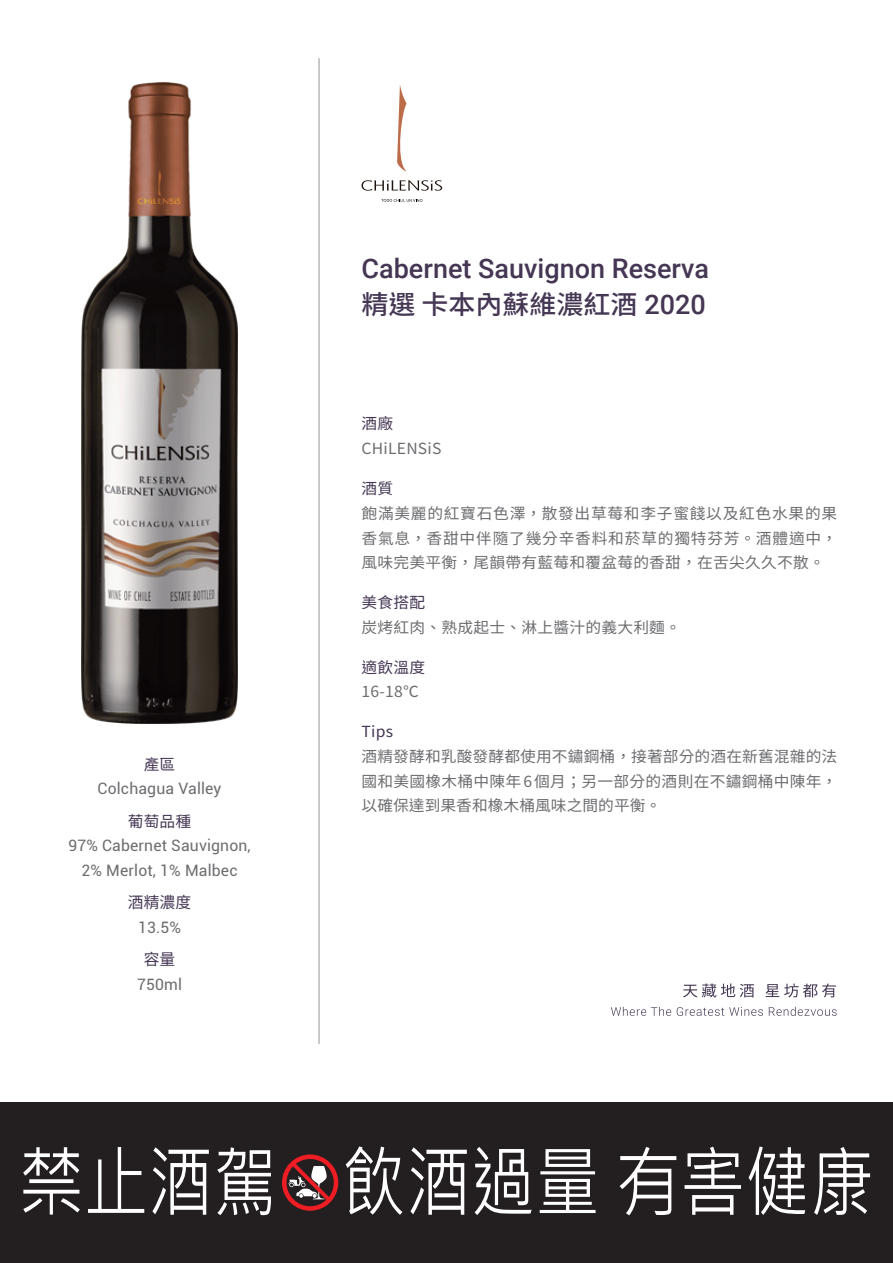
<style>
.page{position:relative;width:893px;height:1263px;background:#fff}
.page>*{position:absolute;margin:0;border:0;box-sizing:border-box;transform-origin:0 0}
.t1{font:77.4px "Microsoft Jheng Hei";color:#fff;scale:.83 1}
.t2{font:500 27px "Roboto";color:#453754}
.t3{font:500 26.25px "Noto Sans CJ Ktc";color:#453754}
.t4{font:15.75px/24.8px "Roboto";letter-spacing:.01em;color:#6c6d70;text-align:center}
.t5{font:15.75px "Noto Sans CJ Ktc";letter-spacing:.01em;color:#453754}
.t6{font:15.3px/24.8px "Noto Sans CJ Ktc";letter-spacing:.015em;color:#6c6d70;text-align:justify}
.t7{font:15.3px "Noto Sans CJ Ktc";letter-spacing:.015em;color:#453754}
.s1{font-family:"Roboto";font-size:27px}
</style>
<div class="page">
<hr style="left:319px;top:58px;width:1px;height:986px;background:#939598">
<div style="left:0;top:1102px;width:893px;height:161px;background:#231f20"></div>
<svg style="left:282px;top:1154px;width:56px;height:57px"></svg>
<svg style="left:611px;top:1007px;width:60px;height:9px"></svg>
<svg style="left:677px;top:1007px;width:86px;height:9px"></svg>
<svg style="left:769px;top:1007px;width:68px;height:9px"></svg>
<svg style="left:683px;top:983px;width:71px;height:14px"></svg>
<svg style="left:765px;top:983px;width:71px;height:14px"></svg>
<img style="left:82px;top:83px;width:156px;height:641px">
<svg style="left:362px;top:180px;width:80px;height:11px"></svg>
<svg style="left:397px;top:85px;width:10px;height:86px"></svg>
<svg style="left:381px;top:199px;width:41px;height:3px"></svg>
<p class="t7" style="left:144px;top:755px;width:33px">產區</p>
<p class="t4" style="left:98px;top:776px;width:125px">Colchagua Valley</p>
<p class="t7" style="left:128px;top:812px;width:65px">葡萄品種</p>
<p class="t4" style="left:68px;top:833px;width:184px">97% Cabernet Sauvignon,<br>2% Merlot, 1% Malbec</p>
<p class="t5" style="left:128px;top:894px;width:65px">酒精濃度</p>
<p class="t4" style="left:138px;top:915px;width:44px">13.5%</p>
<p class="t5" style="left:144px;top:951px;width:33px">容量</p>
<p class="t4" style="left:137px;top:972px;width:46px">750ml</p>
<h2 class="t2" style="left:362px;top:249px;width:349px">Cabernet Sauvignon Reserva</h2>
<h3 class="t3" style="left:362px;top:289px;width:346px">精選 卡本內蘇維濃紅酒 <span class="s1">2020</span></h3>
<p class="t7" style="left:362px;top:415px;width:33px">酒廠</p>
<p class="t6" style="left:362px;top:437px;width:82px">CHiLENSiS</p>
<p class="t7" style="left:362px;top:480px;width:33px">酒質</p>
<p class="t6" style="left:362px;top:501px;width:477px">飽滿美麗的紅寶石色澤，散發出草莓和李子蜜餞以及紅色水果的果香氣息，香甜中伴隨了幾分辛香料和菸草的獨特芬芳。酒體適中，風味完美平衡，尾韻帶有藍莓和覆盆莓的香甜，在舌尖久久不散。</p>
<p class="t7" style="left:362px;top:594px;width:65px">美食搭配</p>
<p class="t6" style="left:362px;top:615px;width:321px">炭烤紅肉、熟成起士、淋上醬汁的義大利麵。</p>
<p class="t7" style="left:362px;top:658px;width:65px">適飲溫度</p>
<p class="t6" style="left:362px;top:680px;width:59px">16-18℃</p>
<p class="t7" style="left:362px;top:723px;width:33px">Tips</p>
<p class="t6" style="left:362px;top:744px;width:477px">酒精發酵和乳酸發酵都使用不鏽鋼桶，接著部分的酒在新舊混雜的法國和美國橡木桶中陳年 6個月；另一部分的酒則在不鏽鋼桶中陳年，以確保達到果香和橡木桶風味之間的平衡。</p>
<h1 class="t1" style="left:19px;top:1134px;width:1031px">禁止酒駕 飲酒過量 有害健康</h1>
</div>
